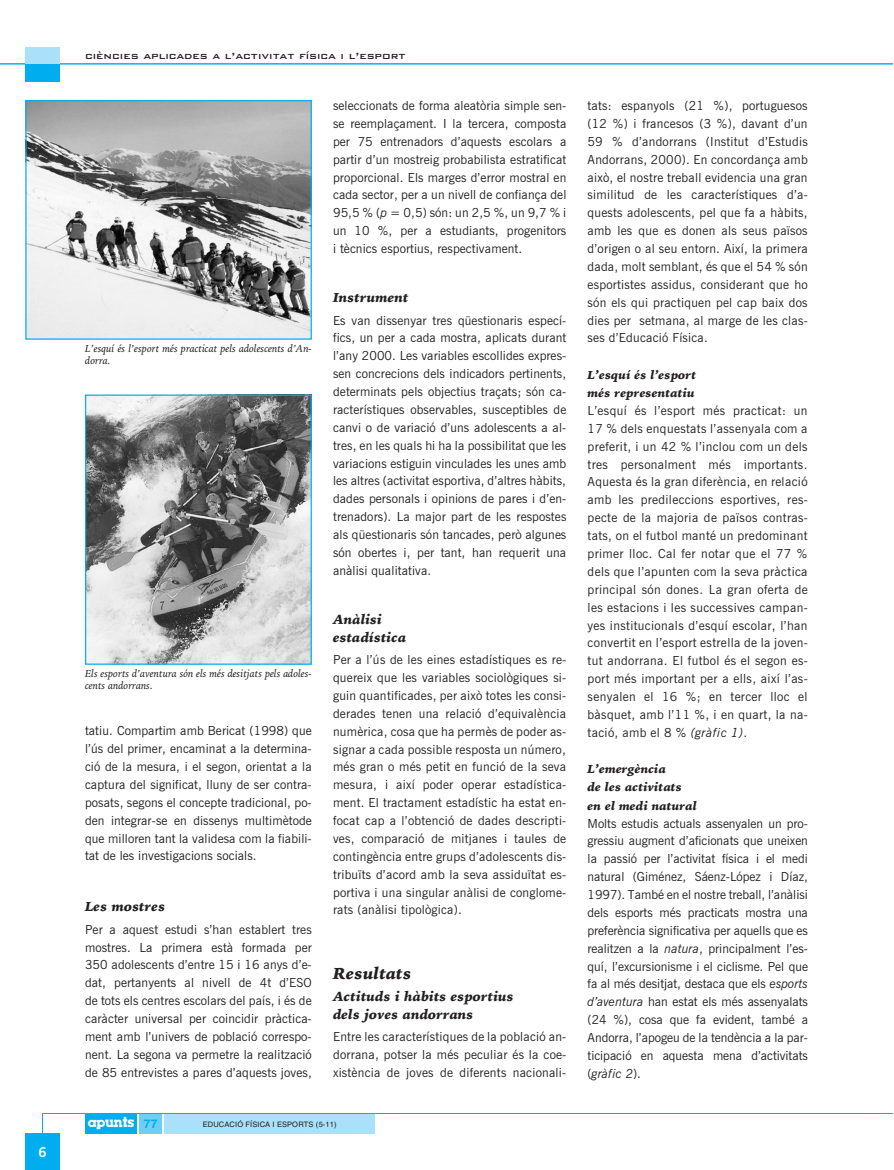
<style>
.page{position:relative;width:894px;height:1170px;background:#fff}
.page>*{position:absolute;margin:0;border:0;box-sizing:border-box;transform-origin:0 0}
.t1{font:italic 16.5px "Iowan Old St Blk BT";letter-spacing:.01em;color:#231f20}
.t2{font:italic 13.5px/17.9px "Iowan Old St Blk BT";letter-spacing:.005em;color:#231f20}
.t3{font:700 13.5px "News Goth BT";color:#fff}
.t4{font:12.45px/17.9px "News Goth BT";letter-spacing:.01em;color:#231f20;text-align:justify}
.t5{font:italic 12px/18.1px "Iowan Old St Blk BT";letter-spacing:.01em;color:#231f20}
.t6{font:12px "Bank Gothic Md BT";color:#231f20}
.t7{font:700 12px "Helvetica";color:#00aeef}
.t8{font:italic 10.5px/12px "Iowan Old St BT";letter-spacing:.005em;color:#231f20}
.t9{font:7.5px "Helvetica";letter-spacing:.015em;color:#231f20}
.s1{font-style:italic}
</style>
<div class="page">
<hr style="left:0;top:63px;width:893px;height:1px;background:#00aeef">
<div style="left:26px;top:47px;width:34px;height:34px;background:#aae0f9"></div>
<div style="left:26px;top:64px;width:34px;height:17px;background:#00aeef"></div>
<div style="left:26px;top:1133px;width:34px;height:37px;background:#00aeef"></div>
<img style="left:27px;top:102px;width:283px;height:236px">
<div style="left:25px;top:100px;width:287px;height:240px;border:1px solid #00aeef"></div>
<img style="left:87px;top:397px;width:223px;height:266px">
<div style="left:85px;top:395px;width:227px;height:270px;border:1px solid #00aeef"></div>
<svg style="left:42px;top:1113px;width:851px;height:21px"></svg>
<p class="t3" style="left:38px;top:1147px;width:10px">6</p>
<p class="t6" style="left:85px;top:50px;width:322px">ciències aplicades a l’activitat física i l’esport</p>
<p class="t8" style="left:85px;top:343px;width:228px">L’es quí és l’es port més prac ti cat pels adoles cents d’An&shy;dorra.</p>
<p class="t8" style="left:85px;top:668px;width:228px">Els es ports d’a ven tu ra són els més desit jats pels ado les - cents an do rrans.</p>
<p class="t4" style="left:85px;top:723px;width:228px">ta tiu. Com par tim amb Be ri cat (1998) que l’ús del pri mer, en ca mi nat a la de ter mi na - ció de la me su ra, i el se gon, orien tat a la cap tu ra del sig ni fi cat, lluny de ser con tra - po sats, se gons el con cep te tra di cio nal, po - den in te grar-se en dis senys mul timè to de que mi llo ren tant la va li de sa com la fiabi li - tat de les in ves ti ga cions so cials.</p>
<p class="t2" style="left:85px;top:899px;width:82px">Les mos tres</p>
<p class="t4" style="left:85px;top:922px;width:228px">Per a aquest es tu di s’han es ta blert tres mos tres. La pri me ra està for ma da per 350 ado les cents d’en tre 15 i 16 anys d’e - dat, per tan yents al ni vell de 4t d’ESO de tots els cen tres es co lars del país, i és de carà cter uni ver sal per coin ci dir pràcti ca - ment amb l’u ni vers de po bla ció co rres po - nent. La se go na va per me tre la rea lit za ció de 85 en tre vis tes a pa res d’a quests jo ves,</p>
<p class="t4" style="left:333px;top:98px;width:235px">se lec cio nats de for ma aleatò ria sim ple sen - se re emplaçament. I la ter ce ra, com pos ta per 75 en tre na dors d’a quests es co lars a par tir d’un mos treig pro ba bi lis ta es tra ti fi cat pro por cio nal. Els mar ges d’e rror mos tral en cada sector, per a un ni vell de con fian ça del 95,5 % (<span class="s1">p</span> = 0,5) són: un 2,5 %, un 9,7 % i un 10 %, per a es tu diants, pro ge ni tors i tècnics es por tius, res pec ti va ment.</p>
<p class="t2" style="left:333px;top:290px;width:77px">In stru ment</p>
<p class="t4" style="left:333px;top:312px;width:235px">Es van dis sen yar tres qües tio na ris es pe cí - fics, un per a cada mos tra, apli cats durant l’any 2000. Les va ria bles es co lli des ex pres - sen con cre cions dels in di ca dors per ti nents, de ter mi nats pels ob jec tius tra çats; són ca - rac te rís ti ques ob ser va bles, sus cep ti bles de can vi o de va ria ció d’uns ado les cents a al - tres, en les quals hi ha la pos si bi li tat que les va ria cions es ti guin vin cu la des les unes amb les al tres (ac ti vi tat es por ti va, d’al tres hàbits, da des per so nals i opi nions de pa res i d’en - tre na dors). La ma jor part de les res pos tes als qües tio na ris són tan ca des, però algunes són obertes i, per tant, han requerit una anàlisi qualitativa.</p>
<p class="t2" style="left:333px;top:611px;width:75px">Anàli si<br>es ta dís ti ca</p>
<p class="t4" style="left:333px;top:652px;width:235px">Per a l’ús de les ei nes es ta dís ti ques es re - que reix que les va ria bles so ciolò gi ques si - guin quanti fi ca des, per això to tes les con si - de ra des te nen una re la ció d’e qui valè ncia numè ri ca, cosa que ha permès de po der as&shy;sig nar a cada pos si ble res pos ta un nú me ro, més gran o més pe tit en fun ció de la seva me su ra, i així po der ope rar es ta dís ti ca - ment. El trac ta ment es ta dís tic ha es tat en - fo cat cap a l’ob ten ció de da des des crip ti - ves, com pa ra ció de mit ja nes i tau les de con tingència en tre grups d’a do les cents dis - tri buïts d’a cord amb la seva as si duï tat es - por ti va i una sin gu lar anà li si de con glo me - rats (anà li si ti polò gi ca).</p>
<h1 class="t1" style="left:333px;top:966px;width:80px">Resultats</h1>
<p class="t2" style="left:333px;top:989px;width:182px">Acti tuds i hàbits es por tius dels jo ves an do rrans</p>
<p class="t4" style="left:333px;top:1029px;width:235px">Entre les ca rac te rís ti ques de la po bla ció an - do rra na, pot ser la més pe cu liar és la coe&shy;xistència de jo ves de di fe rents na cio na li-</p>
<p class="t7" style="left:144px;top:1119px;width:15px">77</p>
<p class="t9" style="left:203px;top:1121px;width:135px">EDUCACIÓ FÍSICA I ESPORTS (5-11)</p>
<p class="t4" style="left:588px;top:98px;width:222px">tats: es pan yols (21 %), por tu gue sos (12 %) i fran ce sos (3 %), da vant d’un 59 % d’an do rrans (Insti tut d’Estu dis Ando rrans, 2000). En con cor dan ça amb això, el nos tre tre ball evi den cia una gran si mi li tud de les ca rac te rís ti ques d’a - quests ado les cents, pel que fa a hàbits, amb les que es do nen als seus paï sos d’o ri gen o al seu en torn. Així, la pri me ra dada, molt sem blant, és que el 54 % són es por tis tes as si dus, con si de rant que ho són els qui prac ti quen pel cap baix dos dies per set ma na, al marge de les clas - ses d’Edu ca ció Fí si ca.</p>
<p class="t5" style="left:588px;top:367px;width:110px">L’esquí és l’esport més representatiu</p>
<p class="t4" style="left:588px;top:403px;width:222px">L’es quí és l’es port més prac ti cat: un 17 % dels en ques tats l’assen ya la com a pre fe rit, i un 42 % l’in clou com un dels tres per so nal ment més im por tants.<br>Aques ta és la gran di ferència, en rela ció amb les pre di lec cions es por ti ves, res - pec te de la ma jo ria de paï sos con tras - tats, on el fut bol man té un pre do mi nant pri mer lloc. Cal fer no tar que el 77 % dels que l’a pun ten com la seva pràcti ca prin ci pal són do nes. La gran ofer ta de les es ta cions i les suc ces si ves cam pan - yes ins ti tu cio nals d’es quí es co lar, l’han con ver tit en l’es port es tre lla de la jo ven - tut an do rra na. El fut bol és el se gon es - port més im por tant per a ells, així l’as - sen ya len el 16 %; en ter cer lloc el bàsquet, amb l’11 %, i en quart, la na - ta ció, amb el 8 % <span class="s1">(gràfic 1)</span>.</p>
<p class="t5" style="left:588px;top:761px;width:111px">L’e mergència<br>de les ac ti vi tats en el medi na tu ral</p>
<p class="t4" style="left:588px;top:815px;width:222px">Molts es tu dis ac tuals as sen ya len un pro - gres siu aug ment d’a fi cio nats que unei xen la pas sió per l’ac ti vi tat fí si ca i el medi natural (Gi mé nez, Sáenz-Ló pez i Díaz, 1997). Tam bé en el nos tre tre ball, l’anà li si dels es ports més prac ti cats mos tra una pre ferè ncia sig ni fi ca ti va per aquells que es rea lit zen a la <span class="s1">na tu ra</span>, prin ci pal ment l’es - quí, l’ex cur sio nis me i el ci clis me. Pel que fa al més de sit jat, des ta ca que els <span class="s1">es ports d’a ven tu ra</span> han es tat els més as sen ya lats (24 %), cosa que fa evi dent, tam bé a Andorra, l’a po geu de la tendència a la par - ti ci pa ció en aques ta mena d’ac ti vi tats (<span class="s1">gràfic 2</span>).</p>
</div>
